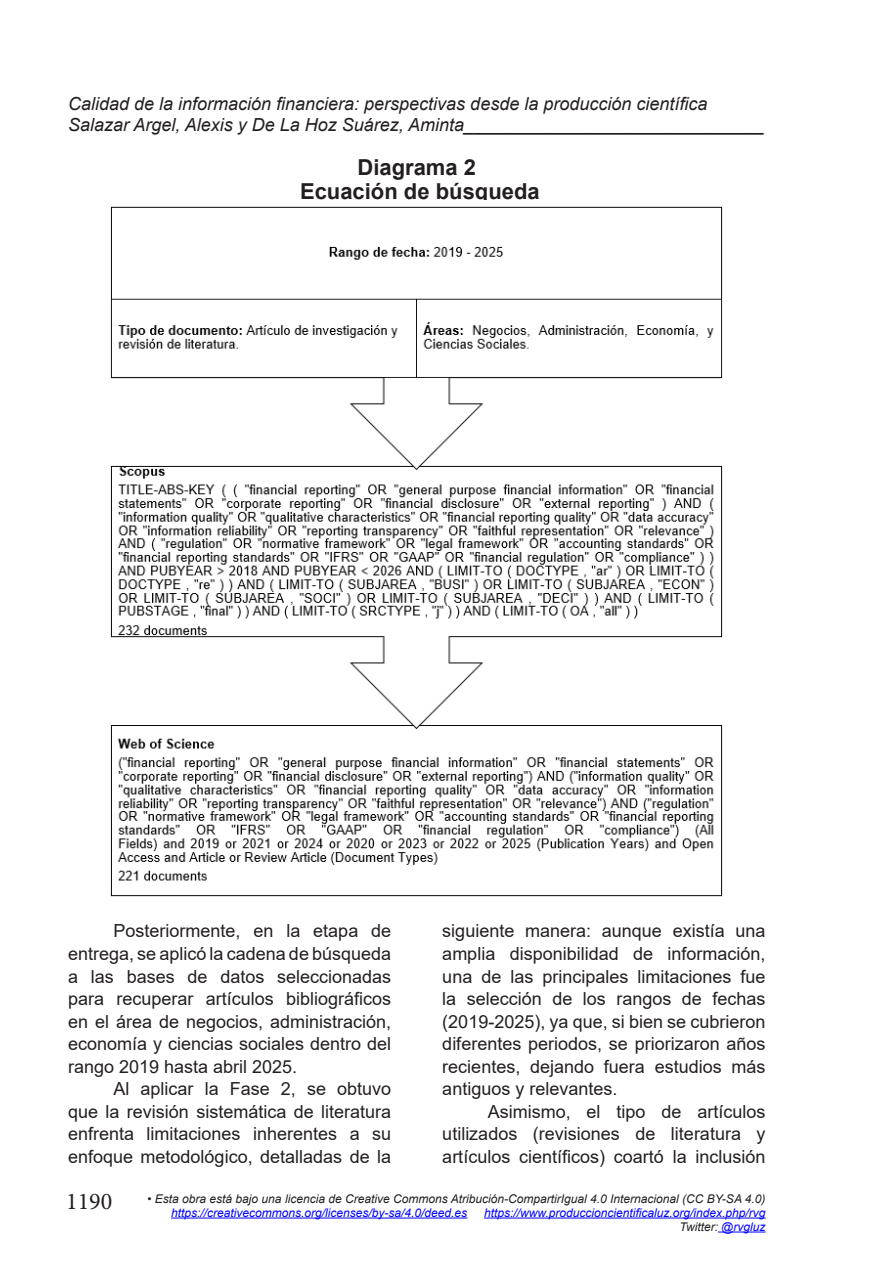
<style>
.page{position:relative;width:879px;height:1276px;background:#fff}
.page>*{position:absolute;margin:0;border:0;box-sizing:border-box;transform-origin:0 0}
.t1{font:24px "Minion Pro";color:#231f20}
.t2{font:700 22px/24px "Arial";color:#231f20;text-align:center}
.t3{font:18px/22.4px "Arial";color:#231f20;text-align:justify}
.t4{font:italic 18px/21.6px "Arial";color:#231f20}
.t5{font:italic 12px/14px "Arial";color:#00f;text-align:right}
.t6{font:italic 12px "Arial";color:#231f20}
.s1{color:#231f20}
</style>
<div class="page">
<hr style="left:171px;top:1217px;width:296px;height:1px;background:#00f">
<hr style="left:484px;top:1217px;width:281px;height:1px;background:#00f">
<hr style="left:718px;top:1231px;width:47px;height:1px;background:#00f">
<img style="left:110px;top:206px;width:613px;height:691px">
<p class="t4" style="left:68px;top:93px;width:698px">Calidad de la información financiera: perspectivas desde la producción científica<br>Salazar Argel, Alexis y De La Hoz Suárez, Aminta______________________________</p>
<p class="t2" style="left:300px;top:155px;width:241px">Diagrama 2<br>Ecuación de búsqueda</p>
<p class="t3" style="left:68px;top:920px;width:325px;text-indent:45px">Posteriormente, en la etapa de entrega, se aplicó la cadena de búsqueda a las bases de datos seleccionadas para recuperar artículos bibliográficos en el área de negocios, administración, economía y ciencias sociales dentro del rango 2019 hasta abril 2025.</p>
<p class="t3" style="left:68px;top:1077px;width:325px;text-indent:45px">Al aplicar la Fase 2, se obtuvo que la revisión sistemática de literatura enfrenta limitaciones inherentes a su enfoque metodológico, detalladas de la</p>
<p class="t3" style="left:442px;top:920px;width:325px">siguiente manera: aunque existía una amplia disponibilidad de información, una de las principales limitaciones fue la selección de los rangos de fechas (2019-2025), ya que, si bien se cubrieron diferentes periodos, se priorizaron años recientes, dejando fuera estudios más antiguos y relevantes.</p>
<p class="t3" style="left:442px;top:1100px;width:325px;text-indent:45px">Asimismo, el tipo de artículos utilizados (revisiones de literatura y artículos científicos) coartó la inclusión</p>
<h1 class="t1" style="left:66px;top:1185px;width:48px">1190</h1>
<p class="t6" style="left:147px;top:1190px;width:620px">• Esta obra está bajo una licencia de Creative Commons Atribución-CompartirIgual 4.0 Internacional (CC BY-SA 4.0)</p>
<p class="t5" style="left:171px;top:1205px;width:298px">https://creativecommons.org/licenses/by-sa/4.0/deed.es</p>
<p class="t5" style="left:484px;top:1205px;width:283px">https://www.produccioncientificaluz.org/index.php/rvg<br><span class="s1">Twitter:</span> @rvgluz</p>
</div>
